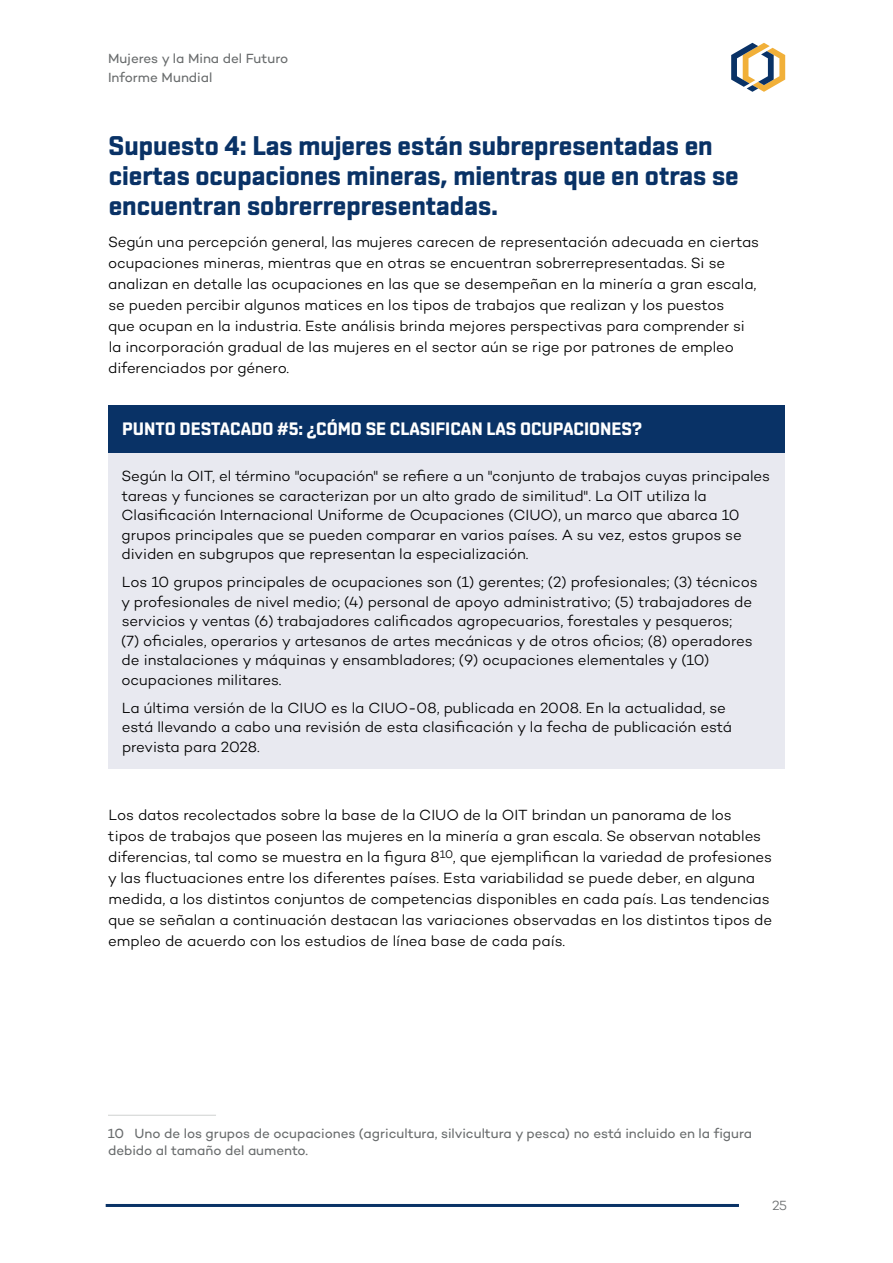
<style>
.page{position:relative;width:893px;height:1263px;background:#fff}
.page>*{position:absolute;margin:0;border:0;box-sizing:border-box;transform-origin:0 0}
.t1{font:700 27px/30px "Shentox";color:#093266}
.Box_H1{font:700 18px "Shentox";color:#fff}
.Box_Body_Text{font:300 15px/21px "Campton";letter-spacing:-.005em;color:#000}
.Box_Body_Text_last{font:300 15px/19.5px "Campton";letter-spacing:-.005em;color:#000}
.Footnotes{font:13.5px/19.5px "Campton";letter-spacing:-.005em;color:#696c6d}
.t2{font:300 13.5px "Campton";color:#696c6d}
</style>
<div class="page">
<svg style="left:731px;top:43px;width:54px;height:49px"></svg>
<hr style="left:106px;top:1204px;width:633px;height:3px;background:#093266">
<div style="left:108px;top:405px;width:677px;height:48px;background:#093266"></div>
<div style="left:108px;top:453px;width:677px;height:123px;background:#e8e9f0"></div>
<div style="left:108px;top:559px;width:677px;height:143px;background:#e8e9f0"></div>
<div style="left:108px;top:685px;width:677px;height:84px;background:#e8e9f0"></div>
<hr style="left:108px;top:1115px;width:108px;height:1px;background:#cfd1d0">
<p class="Footnotes" style="left:108px;top:48px;width:182px">Mujeres y la Mina del Futuro<br>Informe Mundial</p>
<h2 class="t1" style="left:108px;top:131px;width:632px">Supuesto 4: Las mujeres están subrepresentadas en ciertas ocupaciones mineras, mientras que en otras se encuentran sobrerrepresentadas.</h2>
<p class="Box_Body_Text" style="left:108px;top:231px;width:653px">Según una percepción general, las mujeres carecen de representación adecuada en ciertas ocupaciones mineras, mientras que en otras se encuentran sobrerrepresentadas. Si se analizan en detalle las ocupaciones en las que se desempeñan en la minería a gran escala, se pueden percibir algunos matices en los tipos de trabajos que realizan y los puestos<br>que ocupan en la industria. Este análisis brinda mejores perspectivas para comprender si la incorporación gradual de las mujeres en el sector aún se rige por patrones de empleo diferenciados por género.</p>
<p class="Box_H1" style="left:122px;top:418px;width:521px">PUNTO DESTACADO #5: ¿CÓMO SE CLASIFICAN LAS OCUPACIONES?</p>
<p class="Box_Body_Text" style="left:121px;top:466px;width:650px;line-height:19.5px">Según la OIT, el término "ocupación" se refiere a un "conjunto de trabajos cuyas principales tareas y funciones se caracterizan por un alto grado de similitud". La OIT utiliza la Clasificación Internacional Uniforme de Ocupaciones (CIUO), un marco que abarca 10 grupos principales que se pueden comparar en varios países. A su vez, estos grupos se dividen en subgrupos que representan la especialización.</p>
<p class="Box_Body_Text" style="left:121px;top:572px;width:638px;line-height:19.5px">Los 10 grupos principales de ocupaciones son (1) gerentes; (2) profesionales; (3) técnicos y profesionales de nivel medio; (4) personal de apoyo administrativo; (5) trabajadores de servicios y ventas (6) trabajadores calificados agropecuarios, forestales y pesqueros;<br>(7) oficiales, operarios y artesanos de artes mecánicas y de otros oficios; (8) operadores de instalaciones y máquinas y ensambladores; (9) ocupaciones elementales y (10) ocupaciones militares.</p>
<p class="Box_Body_Text_last" style="left:122px;top:698px;width:612px">La última versión de la CIUO es la CIUO-08, publicada en 2008. En la actualidad, se está llevando a cabo una revisión de esta clasificación y la fecha de publicación está prevista para 2028.</p>
<p class="Box_Body_Text" style="left:108px;top:804px;width:666px">Los datos recolectados sobre la base de la CIUO de la OIT brindan un panorama de los<br>tipos de trabajos que poseen las mujeres en la minería a gran escala. Se observan notables diferencias, tal como se muestra en la figura 8<sup>10</sup>, que ejemplifican la variedad de profesiones y las fluctuaciones entre los diferentes países. Esta variabilidad se puede deber, en alguna medida, a los distintos conjuntos de competencias disponibles en cada país. Las tendencias que se señalan a continuación destacan las variaciones observadas en los distintos tipos de empleo de acuerdo con los estudios de línea base de cada país.</p>
<p class="Footnotes" style="left:108px;top:1125px;width:646px;line-height:16.5px">10 Uno de los grupos de ocupaciones (agricultura, silvicultura y pesca) no está incluido en la figura debido al tamaño del aumento.</p>
<p class="t2" style="left:772px;top:1197px;width:17px">25</p>
</div>
